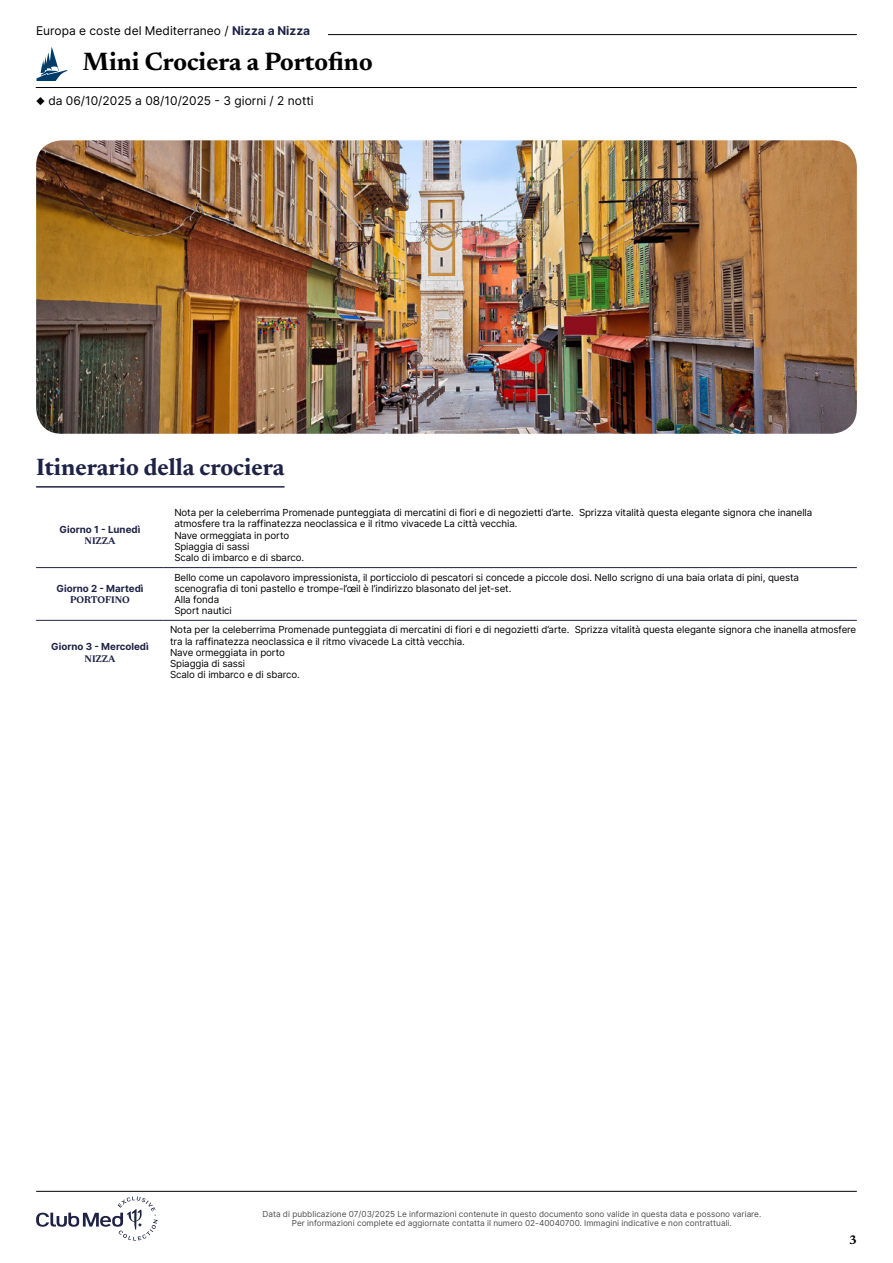
<style>
.page{position:relative;width:893px;height:1263px;background:#fff}
.page>*{position:absolute;margin:0;border:0;box-sizing:border-box;transform-origin:0 0}
.t1{font:700 25.5px "Newsreader 24 pt";color:#000}
.t2{font:700 24px "Newsreader 24 pt";color:#1e2346}
.t3{font:700 12.6px "Newsreader 24 pt";color:#000}
.t4{font:12px "Inter";color:#000}
.t5{font:9.75px/11.2px "Inter";letter-spacing:-.01em;color:#000}
.t6{font:700 9.75px "Inter";color:#1e2346}
.t7{font:700 9.75px "Newsreader 24 pt";letter-spacing:-.005em;color:#1e2346}
.t8{font:8.25px/9px "Inter";color:#4d4d4d;text-align:center}
.s1{font-weight:700;color:#1e2346}
</style>
<div class="page">
<hr style="left:107px;top:34px;width:750px;height:1px;background:#000">
<hr style="left:36px;top:87px;width:821px;height:1px;background:#000">
<svg style="left:36px;top:47px;width:32px;height:34px"></svg>
<div style="left:36px;top:26px;width:292px;height:17px;background:#fff"></div>
<img style="left:36px;top:140px;width:821px;height:294px">
<hr style="left:36px;top:486px;width:249px;height:2px;background:#1e2346">
<hr style="left:36px;top:567px;width:128px;height:1px;background:#1e2346">
<hr style="left:36px;top:620px;width:128px;height:1px;background:#1e2346">
<hr style="left:164px;top:567px;width:693px;height:1px;background:#1e2346">
<hr style="left:164px;top:620px;width:693px;height:1px;background:#1e2346">
<svg style="left:36px;top:1196px;width:122px;height:44px"></svg>
<hr style="left:36px;top:1191px;width:821px;height:1px;background:#000">
<p class="t4" style="left:36px;top:22px;width:276px">Europa e coste del Mediterraneo / <span class="s1">Nizza a Nizza</span></p>
<h1 class="t1" style="left:83px;top:43px;width:291px">Mini Crociera a Portofino</h1>
<p class="t4" style="left:36px;top:92px;width:279px">◆ da 06/10/2025 a 08/10/2025 - 3 giorni / 2 notti</p>
<h2 class="t2" style="left:36px;top:450px;width:250px">Itinerario della crociera</h2>
<p class="t6" style="left:59px;top:522px;width:82px">Giorno 1 - Lunedì</p>
<p class="t7" style="left:85px;top:534px;width:32px">NIZZA</p>
<p class="t6" style="left:56px;top:581px;width:89px">Giorno 2 - Martedì</p>
<p class="t7" style="left:70px;top:593px;width:61px">PORTOFINO</p>
<p class="t6" style="left:51px;top:640px;width:99px">Giorno 3 - Mercoledì</p>
<p class="t7" style="left:85px;top:651px;width:32px">NIZZA</p>
<p class="t5" style="left:174px;top:507px;width:639px">Nota per la celeberrima Promenade punteggiata di mercatini di fiori e di negozietti d’arte. Sprizza vitalità questa elegante signora che inanella atmosfere tra la raffinatezza neoclassica e il ritmo vivacede La città vecchia.<br>Nave ormeggiata in porto<br>Spiaggia di sassi<br>Scalo di imbarco e di sbarco.</p>
<p class="t5" style="left:174px;top:571px;width:626px">Bello come un capolavoro impressionista, il porticciolo di pescatori si concede a piccole dosi. Nello scrigno di una baia orlata di pini, questa scenografia di toni pastello e trompe-l’œil è l’indirizzo blasonato del jet-set.<br>Alla fonda<br>Sport nautici</p>
<p class="t5" style="left:170px;top:624px;width:688px">Nota per la celeberrima Promenade punteggiata di mercatini di fiori e di negozietti d’arte. Sprizza vitalità questa elegante signora che inanella atmosfere tra la raffinatezza neoclassica e il ritmo vivacede La città vecchia.<br>Nave ormeggiata in porto<br>Spiaggia di sassi<br>Scalo di imbarco e di sbarco.</p>
<p class="t8" style="left:262px;top:1209px;width:500px">Data di pubblicazione 07/03/2025 Le informazioni contenute in questo documento sono valide in questa data e possono variare.<br>Per informazioni complete ed aggiornate contatta il numero 02-40040700. Immagini indicative e non contrattuali.</p>
<p class="t3" style="left:849px;top:1230px;width:9px">3</p>
</div>
